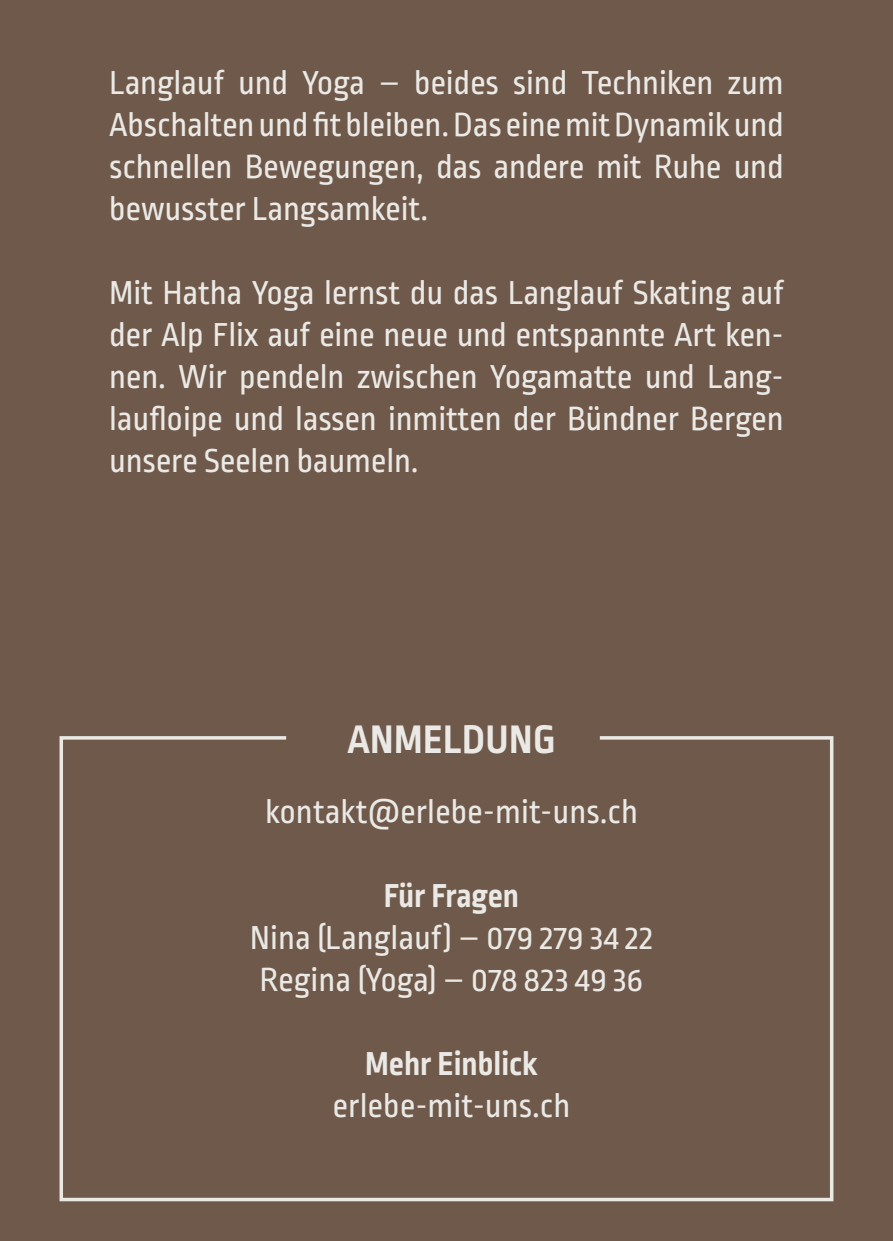
<style>
.page{position:relative;width:893px;height:1241px;background:#fff}
.page>*{position:absolute;margin:0;border:0;box-sizing:border-box;transform-origin:0 0}
.t1{font:700 42px "Ropa Sans Pro";letter-spacing:.01em;color:#eae9e6}
.t2{font:35px/42px "Ropa Sans Pro";letter-spacing:-.005em;color:#eae9e6;text-align:justify}
.t3{font:700 35px "Ropa Sans Pro";color:#eae9e6}
</style>
<div class="page">
<div style="left:0;top:0;width:893px;height:1240px;background:#6f594a"></div>
<svg style="left:59px;top:736px;width:775px;height:466px"></svg>
<p class="t2" style="left:109px;top:63px;width:676px">Langlauf und Yoga – beides sind Techniken zum Abschalten und fit bleiben. Das eine mit Dynamik und schnellen Bewegungen, das andere mit Ruhe und bewusster Langsamkeit.</p>
<p class="t2" style="left:109px;top:273px;width:676px">Mit Hatha Yoga lernst du das Langlauf Skating auf der Alp Flix auf eine neue und entspannte Art ken&shy;nen. Wir pendeln zwischen Yogamatte und Lang&shy;laufloipe und lassen inmitten der Bündner Bergen unsere Seelen baumeln.</p>
<p class="t1" style="left:347px;top:715px;width:210px">ANMELDUNG</p>
<p class="t2" style="left:265px;top:792px;width:374px">kontakt@erlebe-mit-uns.ch</p>
<p class="t3" style="left:384px;top:875px;width:137px">Für Fragen</p>
<p class="t2" style="left:250px;top:918px;width:405px">Nina (Langlauf) – 079 279 34 22</p>
<p class="t2" style="left:260px;top:960px;width:385px">Regina (Yoga) – 078 823 49 36</p>
<p class="t3" style="left:365px;top:1043px;width:174px">Mehr Einblick</p>
<p class="t2" style="left:333px;top:1086px;width:239px">erlebe-mit-uns.ch</p>
</div>
